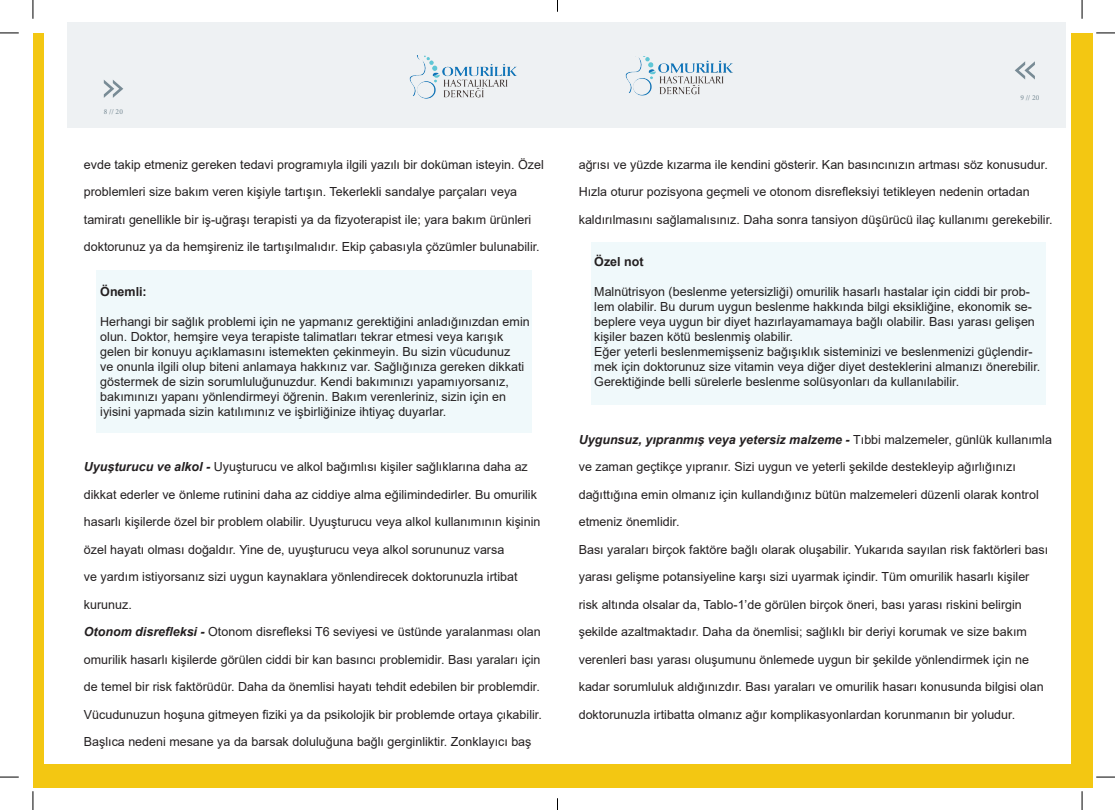
<style>
.page{position:relative;width:1115px;height:810px;background:#fff}
.page>*{position:absolute;margin:0;border:0;box-sizing:border-box;transform-origin:0 0}
.t1{font:12.5px/15px "Arial";color:#231f20}
.t2{font:italic 700 12.5px "Arial";color:#231f20}
.t3{font:700 12.5px "Arial";color:#231f20}
.t4{font:7.5px "Minion Pro";color:#788b95}
.s1{font-weight:700;font-style:italic}
.s2{font-weight:400;font-style:normal}
</style>
<div class="page">
<div style="left:33px;top:33px;width:1059px;height:755px;background:#f3c712"></div>
<div style="left:44px;top:22px;width:1026px;height:742px;background:#fff"></div>
<div style="left:67px;top:22px;width:998px;height:105px;background:#eef1f3"></div>
<svg style="left:104px;top:80px;width:19px;height:18px"></svg>
<svg style="left:1015px;top:61px;width:20px;height:19px"></svg>
<img style="left:409px;top:56px;width:108px;height:43px">
<img style="left:625px;top:56px;width:108px;height:40px">
<div style="left:97px;top:270px;width:435px;height:163px;background:#f0f9fb"></div>
<div style="left:591px;top:242px;width:454px;height:163px;background:#f0f9fb"></div>
<svg style="left:0;top:32px;width:19px;height:2px"></svg>
<svg style="left:1096px;top:32px;width:19px;height:2px"></svg>
<svg style="left:0;top:776px;width:19px;height:2px"></svg>
<svg style="left:1096px;top:776px;width:19px;height:2px"></svg>
<svg style="left:32px;top:0;width:2px;height:19px"></svg>
<svg style="left:32px;top:791px;width:2px;height:19px"></svg>
<svg style="left:1081px;top:0;width:2px;height:19px"></svg>
<svg style="left:1081px;top:791px;width:2px;height:19px"></svg>
<p class="t4" style="left:104px;top:106px;width:21px">8 // 20</p>
<p class="t1" style="left:84px;top:157px;width:461px">evde takip etmeniz gereken tedavi programıyla ilgili yazılı bir doküman isteyin. Özel</p>
<p class="t1" style="left:84px;top:184px;width:435px">problemleri size bakım veren kişiyle tartışın. Tekerlekli sandalye parçaları veya</p>
<p class="t1" style="left:84px;top:212px;width:449px">tamiratı genellikle bir iş-uğraşı terapisti ya da fizyoterapist ile; yara bakım ürünleri</p>
<p class="t1" style="left:84px;top:239px;width:457px">doktorunuz ya da hemşireniz ile tartışılmalıdır. Ekip çabasıyla çözümler bulunabilir.</p>
<p class="t3" style="left:100px;top:283px;width:48px">Önemli:</p>
<p class="t1" style="left:100px;top:314px;width:431px">Herhangi bir sağlık problemi için ne yapmanız gerektiğini anladığınızdan emin olun. Doktor, hemşire veya terapiste talimatları tekrar etmesi veya karışık gelen bir konuyu açıklamasını istemekten çekinmeyin. Bu sizin vücudunuz<br>ve onunla ilgili olup biteni anlamaya hakkınız var. Sağlığınıza gereken dikkati göstermek de sizin sorumluluğunuzdur. Kendi bakımınızı yapamıyorsanız, bakımınızı yapanı yönlendirmeyi öğrenin. Bakım verenleriniz, sizin için en iyisini yapmada sizin katılımınız ve işbirliğinize ihtiyaç duyarlar.</p>
<p class="t1" style="left:84px;top:459px;width:445px"><span class="s1">Uyuşturucu ve alkol -</span> Uyuşturucu ve alkol bağımlısı kişiler sağlıklarına daha az</p>
<p class="t1" style="left:84px;top:487px;width:454px">dikkat ederler ve önleme rutinini daha az ciddiye alma eğilimindedirler. Bu omurilik</p>
<p class="t1" style="left:84px;top:514px;width:458px">hasarlı kişilerde özel bir problem olabilir. Uyuşturucu veya alkol kullanımının kişinin</p>
<p class="t1" style="left:84px;top:542px;width:422px">özel hayatı olması doğaldır. Yine de, uyuşturucu veya alkol sorununuz varsa</p>
<p class="t1" style="left:84px;top:569px;width:435px">ve yardım istiyorsanız sizi uygun kaynaklara yönlendirecek doktorunuzla irtibat</p>
<p class="t1" style="left:84px;top:597px;width:49px">kurunuz.</p>
<p class="t1" style="left:84px;top:624px;width:458px"><span class="s1">Otonom disrefleksi -</span> Otonom disrefleksi T6 seviyesi ve üstünde yaralanması olan</p>
<p class="t1" style="left:84px;top:652px;width:458px">omurilik hasarlı kişilerde görülen ciddi bir kan basıncı problemidir. Bası yaraları için</p>
<p class="t1" style="left:84px;top:679px;width:457px">de temel bir risk faktörüdür. Daha da önemlisi hayatı tehdit edebilen bir problemdir.</p>
<p class="t1" style="left:84px;top:707px;width:459px">Vücudunuzun hoşuna gitmeyen fiziki ya da psikolojik bir problemde ortaya çıkabilir.</p>
<p class="t1" style="left:84px;top:734px;width:449px">Başlıca nedeni mesane ya da barsak doluluğuna bağlı gerginliktir. Zonklayıcı baş</p>
<p class="t4" style="left:1020px;top:92px;width:21px">9 // 20</p>
<p class="t1" style="left:579px;top:157px;width:470px">ağrısı ve yüzde kızarma ile kendini gösterir. Kan basıncınızın artması söz konusudur.</p>
<p class="t1" style="left:579px;top:184px;width:452px">Hızla oturur pozisyona geçmeli ve otonom disrefleksiyi tetikleyen nedenin ortadan</p>
<p class="t1" style="left:579px;top:212px;width:475px">kaldırılmasını sağlamalısınız. Daha sonra tansiyon düşürücü ilaç kullanımı gerekebilir.</p>
<p class="t3" style="left:594px;top:253px;width:51px">Özel not</p>
<p class="t1" style="left:594px;top:284px;width:448px">Malnütrisyon (beslenme yetersizliği) omurilik hasarlı hastalar için ciddi bir prob&shy;lem olabilir. Bu durum uygun beslenme hakkında bilgi eksikliğine, ekonomik se&shy;beplere veya uygun bir diyet hazırlayamamaya bağlı olabilir. Bası yarası gelişen kişiler bazen kötü beslenmiş olabilir.<br>Eğer yeterli beslenmemişseniz bağışıklık sisteminizi ve beslenmenizi güçlendir&shy;mek için doktorunuz size vitamin veya diğer diyet desteklerini almanızı önerebilir.<br>Gerektiğinde belli sürelerle beslenme solüsyonları da kullanılabilir.</p>
<p class="t2" style="left:579px;top:431px;width:475px">Uygunsuz, yıpranmış veya yetersiz malzeme - <span class="s2">Tıbbi malzemeler, günlük kullanımla</span></p>
<p class="t1" style="left:579px;top:459px;width:438px">ve zaman geçtikçe yıpranır. Sizi uygun ve yeterli şekilde destekleyip ağırlığınızı</p>
<p class="t1" style="left:579px;top:487px;width:461px">dağıttığına emin olmanız için kullandığınız bütün malzemeleri düzenli olarak kontrol</p>
<p class="t1" style="left:579px;top:514px;width:102px">etmeniz önemlidir.</p>
<p class="t1" style="left:579px;top:542px;width:471px">Bası yaraları birçok faktöre bağlı olarak oluşabilir. Yukarıda sayılan risk faktörleri bası</p>
<p class="t1" style="left:579px;top:569px;width:452px">yarası gelişme potansiyeline karşı sizi uyarmak içindir. Tüm omurilik hasarlı kişiler</p>
<p class="t1" style="left:579px;top:597px;width:444px">risk altında olsalar da, Tablo-1’de görülen birçok öneri, bası yarası riskini belirgin</p>
<p class="t1" style="left:579px;top:624px;width:450px">şekilde azaltmaktadır. Daha da önemlisi; sağlıklı bir deriyi korumak ve size bakım</p>
<p class="t1" style="left:579px;top:652px;width:452px">verenleri bası yarası oluşumunu önlemede uygun bir şekilde yönlendirmek için ne</p>
<p class="t1" style="left:579px;top:679px;width:466px">kadar sorumluluk aldığınızdır. Bası yaraları ve omurilik hasarı konusunda bilgisi olan</p>
<p class="t1" style="left:579px;top:707px;width:438px">doktorunuzla irtibatta olmanız ağır komplikasyonlardan korunmanın bir yoludur.</p>
</div>
